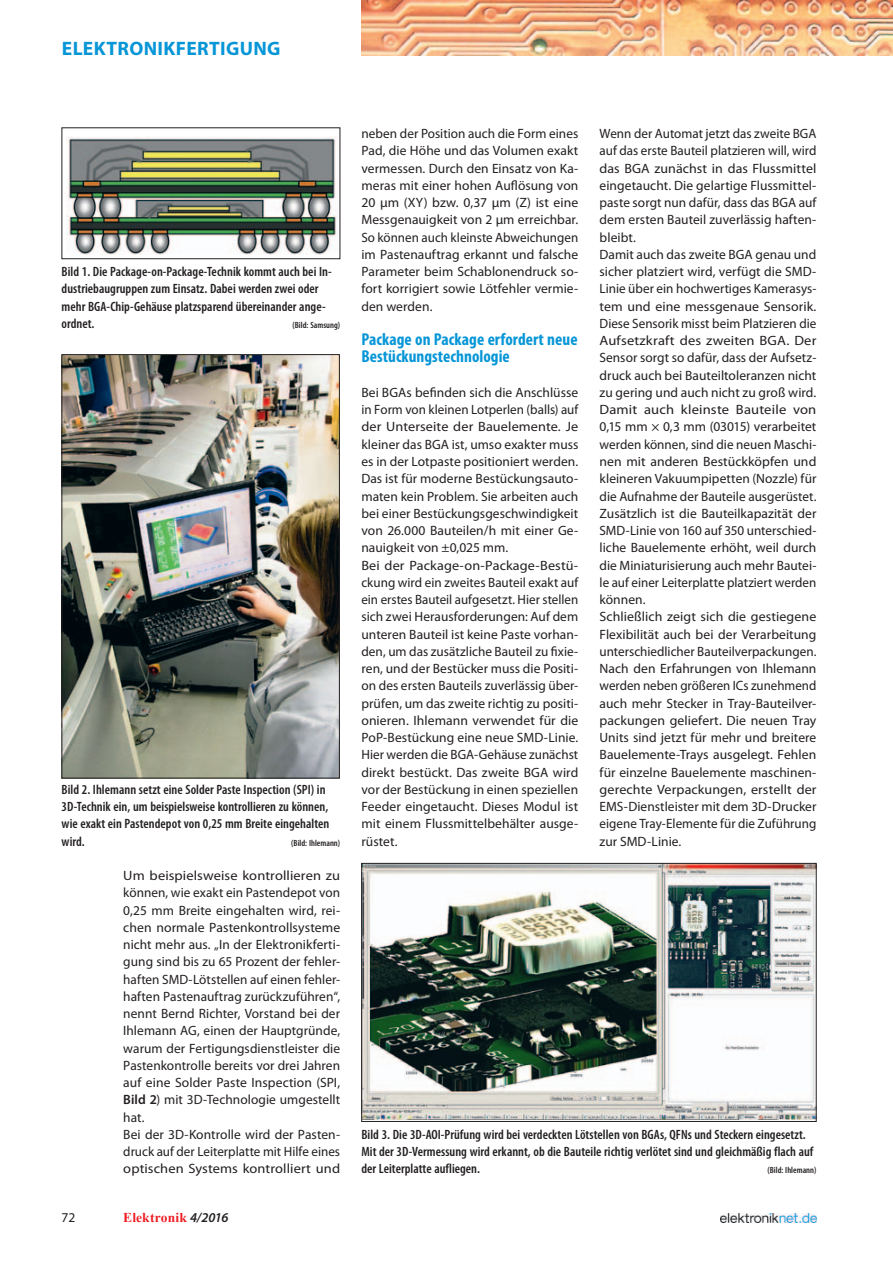
<style>
.page{position:relative;width:893px;height:1263px;background:#fff}
.page>*{position:absolute;margin:0;border:0;box-sizing:border-box;transform-origin:0 0}
.t1{font:700 19.5px "Myriad Pro";letter-spacing:.02em;color:#0696d7}
.n_ZÜ{font:700 condensed 17.25px/17.2px "Myriad Pro";letter-spacing:.005em;color:#0696d7}
.n_fliesstext{font:13.5px/17.2px "Myriad Pro";letter-spacing:.005em;color:#231f20;text-align:justify}
.n_fliesstext-2{font:13.5px/17.2px "Myriad Pro";letter-spacing:.005em;color:#231f20;text-align:justify;scale:1.05 1}
._00_bildunterschrift{font:600 condensed 13.5px/17.2px "Myriad Pro";letter-spacing:.005em;color:#231f20}
.n_fliesstext-3{font:13.5px/17.2px "Myriad Pro";letter-spacing:.005em;color:#231f20;text-align:justify;scale:1.07 1}
.n_fliesstext-4{font:13.5px/17.2px "Myriad Pro";letter-spacing:.005em;color:#231f20;text-align:justify;scale:1.08 1}
.t2{font:700 13.5px "Times New Roman";letter-spacing:.005em;color:#ee1d23}
._00_bildunterschrift-2{font:600 condensed 9px "Myriad Pro";letter-spacing:.005em;color:#231f20}
.s1{font-weight:600}
.s2{font-family:"Myriad Pro";font-weight:600;font-style:italic;color:#231f20}
</style>
<div class="page">
<img style="left:361px;top:0;width:532px;height:55px">
<img style="left:64px;top:356px;width:274px;height:420px">
<div style="left:62px;top:354px;width:278px;height:424px;border:1px solid #231f20"></div>
<img style="left:363px;top:865px;width:451px;height:255px">
<div style="left:361px;top:863px;width:455px;height:259px;border:1px solid #231f20"></div>
<img style="left:66px;top:136px;width:271px;height:118px">
<div style="left:62px;top:128px;width:278px;height:131px;border:1px solid #231f20"></div>
<svg style="left:721px;top:1222px;width:95px;height:1px"></svg>
<img style="left:721px;top:1214px;width:95px;height:8px">
<p class="t1" style="left:62px;top:36px;width:220px">ELEKTRONIKFERTIGUNG</p>
<p class="_00_bildunterschrift" style="left:62px;top:263px;width:272px">Bild 1. Die Package-on-Package-Technik kommt auch bei In&shy;dustriebaugruppen zum Einsatz. Dabei werden zwei oder mehr BGA-Chip-Gehäuse platzsparend übereinander ange&shy;ordnet.</p>
<p class="_00_bildunterschrift-2" style="left:293px;top:319px;width:49px">(Bild: Samsung)</p>
<p class="_00_bildunterschrift" style="left:62px;top:780px;width:269px">Bild 2. Ihlemann setzt eine Solder Paste Inspection (SPI) in 3D-Technik ein, um beispielsweise kontrollieren zu können, wie exakt ein Pastendepot von 0,25 mm Breite eingehalten wird.</p>
<p class="_00_bildunterschrift-2" style="left:291px;top:837px;width:50px">(Bild: Ihlemann)</p>
<p class="n_fliesstext-3" style="left:123px;top:867px;width:204px">Um beispielsweise kontrollieren zu können, wie exakt ein Pastendepot von 0,25 mm Breite eingehalten wird, rei&shy;chen normale Pastenkontrollsysteme nicht mehr aus. „In der Elektronikferti&shy;gung sind bis zu 65 Prozent der fehler&shy;haften SMD-Lötstellen auf einen fehler&shy;haften Pastenauftrag zurückzuführen“, nennt Bernd Richter, Vorstand bei der Ihlemann AG, einen der Hauptgründe, warum der Fertigungsdienstleister die Pastenkontrolle bereits vor drei Jahren auf eine Solder Paste Inspection (SPI, <span class="s1">Bild 2</span>) mit 3D-Technologie umgestellt hat.</p>
<p class="n_fliesstext" style="left:123px;top:1125px;width:218px">Bei der 3D-Kontrolle wird der Pasten&shy;druck auf der Leiterplatte mit Hilfe eines optischen Systems kontrolliert und</p>
<p class="n_fliesstext" style="left:62px;top:1209px;width:15px">72</p>
<p class="t2" style="left:123px;top:1208px;width:107px">Elektronik <span class="s2">4/2016</span></p>
<p class="n_fliesstext" style="left:361px;top:125px;width:218px">neben der Position auch die Form eines Pad, die Höhe und das Volumen exakt vermessen. Durch den Einsatz von Ka&shy;meras mit einer hohen Auflösung von 20 µm (XY) bzw. 0,37 µm (Z) ist eine Messgenauigkeit von 2 µm erreichbar.<br>So können auch kleinste Abweichungen im Pastenauftrag erkannt und falsche Parameter beim Schablonendruck so&shy;fort korrigiert sowie Lötfehler vermie&shy;den werden.</p>
<p class="n_ZÜ" style="left:361px;top:330px;width:218px">Package on Package erfordert neue<br>Bestückungstechnologie</p>
<p class="n_fliesstext" style="left:361px;top:384px;width:218px">Bei BGAs befinden sich die Anschlüsse in Form von kleinen Lotperlen (balls) auf der Unterseite der Bauelemente. Je kleiner das BGA ist, umso exakter muss es in der Lotpaste positioniert werden.<br>Das ist für moderne Bestückungsauto&shy;maten kein Problem. Sie arbeiten auch bei einer Bestückungsgeschwindigkeit von 26.000 Bauteilen/h mit einer Ge&shy;nauigkeit von ±0,025 mm.</p>
<p class="n_fliesstext-2" style="left:361px;top:556px;width:208px">Bei der Package-on-Package-Bestü&shy;ckung wird ein zweites Bauteil exakt auf ein erstes Bauteil aufgesetzt. Hier stellen sich zwei Herausforderungen: Auf dem unteren Bauteil ist keine Paste vorhan&shy;den, um das zusätzliche Bauteil zu fixie&shy;ren, und der Bestücker muss die Positi&shy;on des ersten Bauteils zuverlässig über&shy;prüfen, um das zweite richtig zu positi&shy;onieren. Ihlemann verwendet für die PoP-Bestückung eine neue SMD-Linie.<br>Hier werden die BGA-Gehäuse zunächst direkt bestückt. Das zweite BGA wird vor der Bestückung in einen speziellen Feeder eingetaucht. Dieses Modul ist mit einem Flussmittelbehälter ausge&shy;rüstet.</p>
<p class="n_fliesstext" style="left:600px;top:125px;width:218px">Wenn der Automat jetzt das zweite BGA auf das erste Bauteil platzieren will, wird das BGA zunächst in das Flussmittel eingetaucht. Die gelartige Flussmittel&shy;paste sorgt nun dafür, dass das BGA auf dem ersten Bauteil zuverlässig haften&shy;bleibt.</p>
<p class="n_fliesstext" style="left:600px;top:246px;width:218px">Damit auch das zweite BGA genau und sicher platziert wird, verfügt die SMD-Linie über ein hochwertiges Kamerasys&shy;tem und eine messgenaue Sensorik.<br>Diese Sensorik misst beim Platzieren die Aufsetzkraft des zweiten BGA. Der Sensor sorgt so dafür, dass der Aufsetz&shy;druck auch bei Bauteiltoleranzen nicht zu gering und auch nicht zu groß wird.</p>
<p class="n_fliesstext-4" style="left:600px;top:401px;width:202px">Damit auch kleinste Bauteile von 0,15 mm × 0,3 mm (03015) verarbeitet werden können, sind die neuen Maschi&shy;nen mit anderen Bestückköpfen und kleineren Vakuumpipetten (Nozzle) für die Aufnahme der Bauteile ausgerüstet.<br>Zusätzlich ist die Bauteilkapazität der SMD-Linie von 160 auf 350 unterschied&shy;liche Bauelemente erhöht, weil durch die Miniaturisierung auch mehr Bautei&shy;le auf einer Leiterplatte platziert werden können.</p>
<p class="n_fliesstext" style="left:600px;top:608px;width:218px">Schließlich zeigt sich die gestiegene Flexibilität auch bei der Verarbeitung unterschiedlicher Bauteilverpackungen.<br>Nach den Erfahrungen von Ihlemann werden neben größeren ICs zunehmend auch mehr Stecker in Tray-Bauteilver&shy;packungen geliefert. Die neuen Tray Units sind jetzt für mehr und breitere Bauelemente-Trays ausgelegt. Fehlen für einzelne Bauelemente maschinen&shy;gerechte Verpackungen, erstellt der EMS-Dienstleister mit dem 3D-Drucker eigene Tray-Elemente für die Zuführung zur SMD-Linie.</p>
<p class="_00_bildunterschrift" style="left:361px;top:1125px;width:453px">Bild 3. Die 3D-AOI-Prüfung wird bei verdeckten Lötstellen von BGAs, QFNs und Steckern eingesetzt.<br>Mit der 3D-Vermessung wird erkannt, ob die Bauteile richtig verlötet sind und gleichmäßig flach auf der Leiterplatte aufliegen.</p>
<p class="_00_bildunterschrift-2" style="left:767px;top:1165px;width:50px">(Bild: Ihlemann)</p>
</div>
